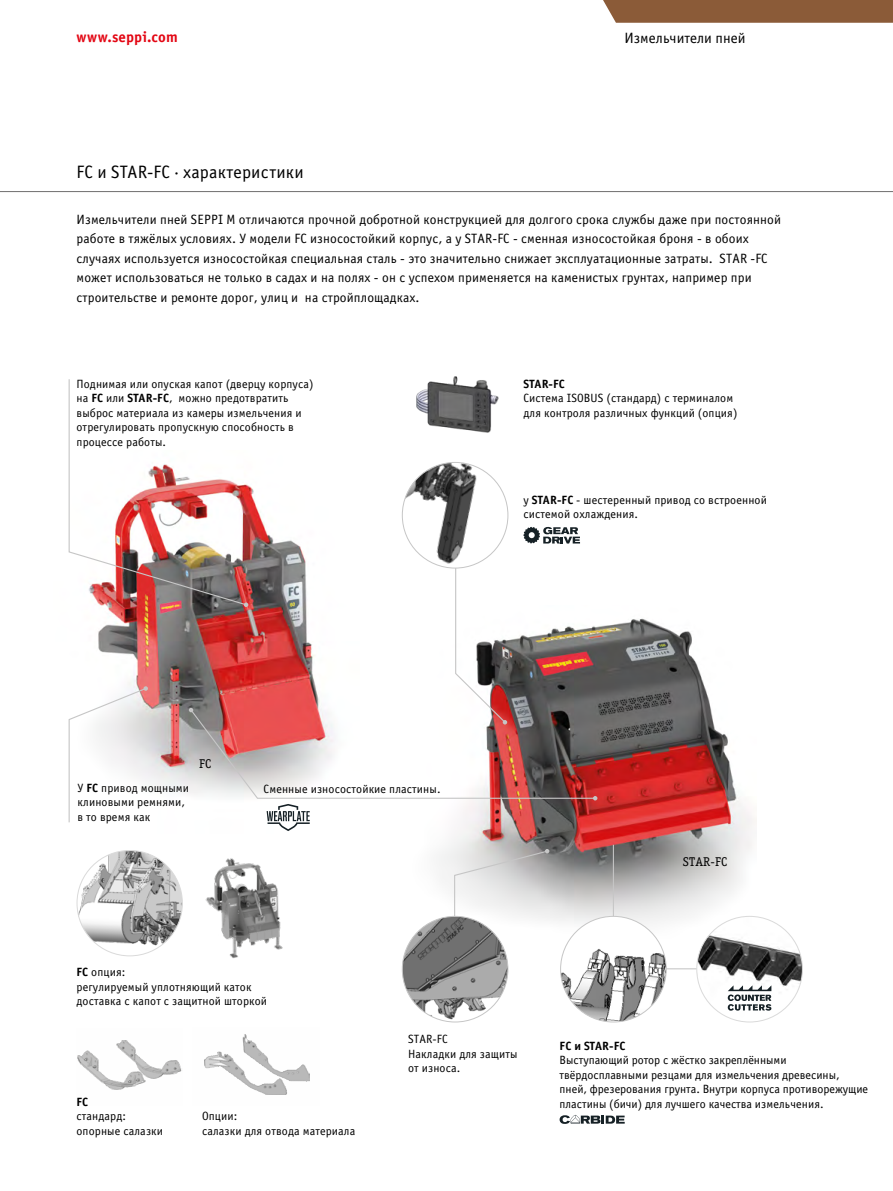
<style>
.page{position:relative;width:893px;height:1191px;background:#fff}
.page>*{position:absolute;margin:0;border:0;box-sizing:border-box;transform-origin:0 0}
.t1{font:18px "Officina Sans Book ITC";letter-spacing:.01em;color:#000}
.t2{font:15px "Officina Sans Book ITC";color:#000}
.t3{font:15px "Officina Sans Bold ITC";letter-spacing:.005em;color:#e30613}
.t4{font:13.5px/19.5px "Officina Sans Book ITC";letter-spacing:.01em;color:#000}
.t5{font:12.75px "Officina Serif ITC";letter-spacing:.01em;color:#000}
.t6{font:12px/14.4px "Officina Sans Book ITC";letter-spacing:.01em;color:#000}
.t7{font:12px "Officina Sans Bold ITC";letter-spacing:.01em;color:#000}
.s1{font-family:"Officina Sans Bold ITC"}
</style>
<div class="page">
<div style="left:603px;top:0;width:290px;height:23px;background:#8b5b38"></div>
<hr style="left:0;top:191px;width:893px;height:1px;background:#706f6f">
<img style="left:409px;top:618px;width:347px;height:330px">
<hr style="left:639px;top:968px;width:134px;height:1px;background:#c6c6c6">
<svg style="left:453px;top:849px;width:96px;height:107px"></svg>
<hr style="left:613px;top:844px;width:1px;height:148px;background:#c6c6c6">
<img style="left:697px;top:916px;width:105px;height:106px;border-radius:53px">
<img style="left:77px;top:850px;width:104px;height:105px">
<img style="left:402px;top:916px;width:106px;height:106px;border-radius:53px">
<img style="left:561px;top:916px;width:105px;height:106px;border-radius:53px">
<svg style="left:728px;top:985px;width:43px;height:25px"></svg>
<svg style="left:560px;top:1114px;width:65px;height:9px"></svg>
<img style="left:205px;top:858px;width:78px;height:101px">
<svg style="left:68px;top:378px;width:529px;height:453px"></svg>
<img style="left:78px;top:1040px;width:103px;height:49px">
<img style="left:204px;top:1034px;width:105px;height:61px">
<p class="t3" style="left:77px;top:26px;width:103px">www.seppi.com</p>
<h1 class="t1" style="left:77px;top:160px;width:229px">FC и STAR-FC · характеристики</h1>
<p class="t2" style="left:624px;top:28px;width:122px">Измельчители пней</p>
<p class="t4" style="left:77px;top:209px;width:706px">Измельчители пней SEPPI M отличаются прочной добротной конструкцией для долгого срока службы даже при постоянной работе в тяжёлых условиях. У модели FC износостойкий корпус, а у STAR-FC - сменная износостойкая броня - в обоих случаях используется износостойкая специальная сталь - это значительно снижает эксплуатационные затраты. STAR -FC может использоваться не только в садах и на полях - он с успехом применяется на каменистых грунтах, например при строительстве и ремонте дорог, улиц и на стройплощадках.</p>
<p class="t6" style="left:77px;top:376px;width:239px">Поднимая или опуская капот (дверцу корпуса) на <span class="s1">FC</span> или <span class="s1">STAR-FC</span>, можно предотвратить выброс материала из камеры измельчения и отрегулировать пропускную способность в процессе работы.</p>
<p class="t7" style="left:523px;top:376px;width:43px">STAR-FC</p>
<p class="t6" style="left:523px;top:391px;width:216px">Система ISOBUS (стандард) c терминалом для контроля различных функций (опция)</p>
<p class="t6" style="left:523px;top:492px;width:245px">у <span class="s1">STAR-FC</span> - шестеренный привод со встроенной системой охлаждения.</p>
<p class="t6" style="left:78px;top:780px;width:113px">У <span class="s1">FC</span> привод мощными клиновыми ремнями, в то время как</p>
<p class="t5" style="left:199px;top:756px;width:14px">FC</p>
<p class="t6" style="left:264px;top:781px;width:178px">Сменные износостойкие пластины.</p>
<p class="t6" style="left:77px;top:964px;width:192px"><span class="s1">FC</span> опция:<br>регулируемый уплотняющий каток доставка с капот с защитной шторкой</p>
<p class="t5" style="left:683px;top:853px;width:46px">STAR-FC</p>
<p class="t7" style="left:77px;top:1093px;width:13px">FC</p>
<p class="t6" style="left:77px;top:1108px;width:51px">стандард:</p>
<p class="t6" style="left:202px;top:1108px;width:37px">Опции:</p>
<p class="t6" style="left:77px;top:1122px;width:88px">опорные салазки</p>
<p class="t6" style="left:202px;top:1122px;width:155px">салазки для отвода материала</p>
<p class="t6" style="left:408px;top:1031px;width:111px">STAR-FC<br>Накладки для защиты от износа.</p>
<p class="t7" style="left:560px;top:1037px;width:67px">FC и STAR-FC</p>
<p class="t6" style="left:560px;top:1052px;width:310px">Выступающий ротор с жёстко закреплёнными твёрдосплавными резцами для измельчения древесины, пней, фрезерования грунта. Внутри корпуса противорежущие пластины (бичи) для лучшего качества измельчения.</p>
</div>
